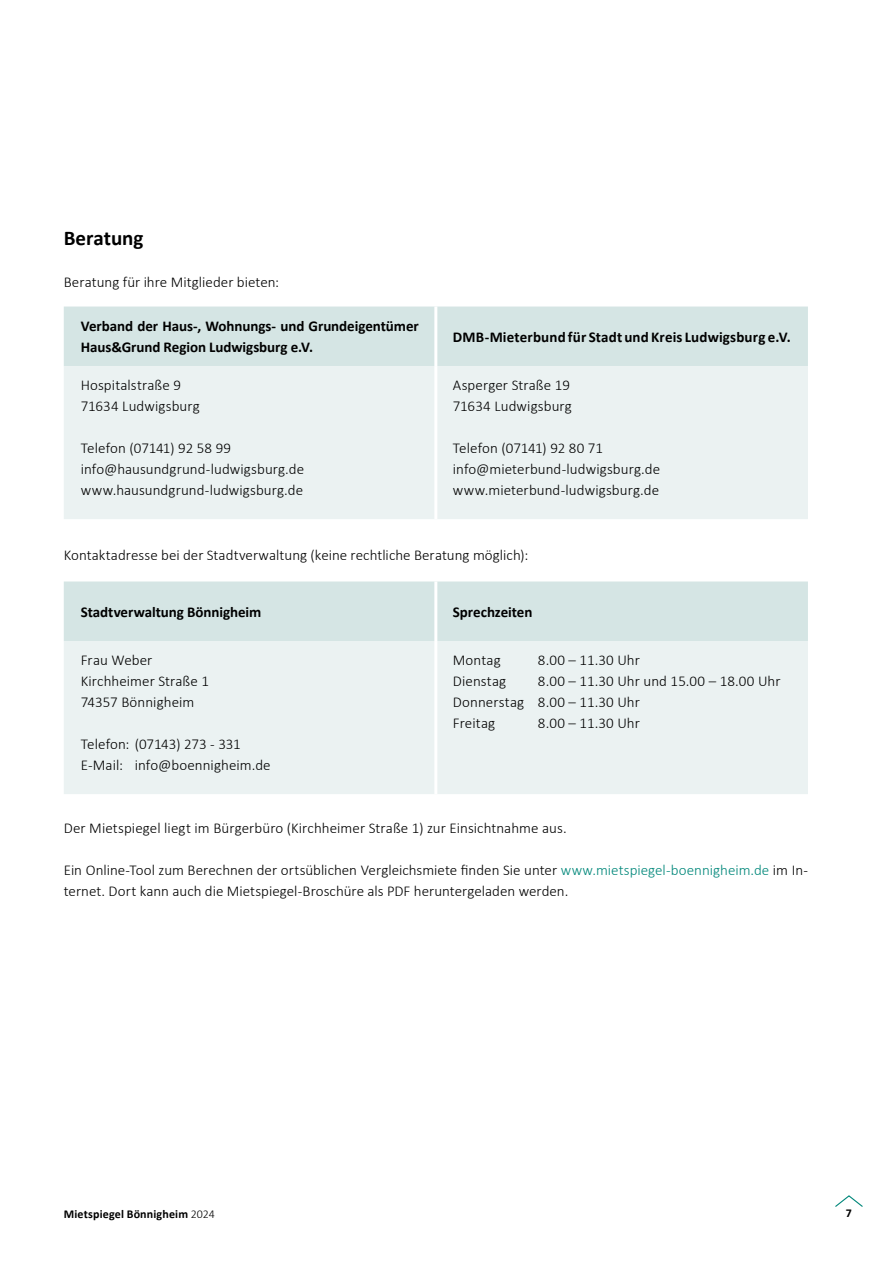
<style>
.page{position:relative;width:893px;height:1263px;background:#fff}
.page>*{position:absolute;margin:0;border:0;box-sizing:border-box;transform-origin:0 0}
.t1{font:700 21px "Calibri";letter-spacing:-.005em;color:#000}
.t2{font:300 15px/21px "Calibri";letter-spacing:.005em;color:#000}
.t3{font:700 15px/21px "Calibri";letter-spacing:-.005em;color:#000}
.t4{font:700 12px "Calibri";letter-spacing:.015em;color:#000}
.s1{color:#00877a}
.s2{font-weight:300}
</style>
<div class="page">
<svg style="left:835px;top:1195px;width:28px;height:12px"></svg>
<div style="left:64px;top:306px;width:744px;height:60px;background:#d5e5e4"></div>
<div style="left:64px;top:366px;width:744px;height:153px;background:#ebf2f2"></div>
<hr style="left:434px;top:306px;width:3px;height:60px;background:#fff">
<hr style="left:434px;top:366px;width:3px;height:153px;background:#fff">
<div style="left:64px;top:581px;width:744px;height:60px;background:#d5e5e4"></div>
<div style="left:64px;top:641px;width:744px;height:153px;background:#ebf2f2"></div>
<hr style="left:434px;top:581px;width:3px;height:60px;background:#fff">
<hr style="left:434px;top:641px;width:3px;height:153px;background:#fff">
<h1 class="t1" style="left:64px;top:223px;width:81px">Beratung</h1>
<p class="t2" style="left:64px;top:272px;width:217px">Beratung für ihre Mitglieder bieten:</p>
<p class="t3" style="left:81px;top:316px;width:340px">Verband der Haus-, Wohnungs- und Grundeigentümer<br>Haus&amp;Grund Region Ludwigsburg e.V.</p>
<p class="t3" style="left:453px;top:326px;width:340px">DMB-Mieterbund für Stadt und Kreis Ludwigsburg e.V.</p>
<p class="t2" style="left:81px;top:374px;width:121px">Hospitalstraße 9<br>71634 Ludwigsburg</p>
<p class="t2" style="left:81px;top:437px;width:225px">Telefon (07141) 92 58 99 info@hausundgrund-ludwigsburg.de www.hausundgrund-ludwigsburg.de</p>
<p class="t2" style="left:453px;top:374px;width:121px">Asperger Straße 19<br>71634 Ludwigsburg</p>
<p class="t2" style="left:453px;top:437px;width:209px">Telefon (07141) 92 80 71 info@mieterbund-ludwigsburg.de www.mieterbund-ludwigsburg.de</p>
<p class="t2" style="left:64px;top:545px;width:466px">Kontaktadresse bei der Stadtverwaltung (keine rechtliche Beratung möglich):</p>
<p class="t3" style="left:81px;top:601px;width:182px">Stadtverwaltung Bönnigheim</p>
<p class="t3" style="left:453px;top:601px;width:81px">Sprechzeiten</p>
<p class="t2" style="left:81px;top:649px;width:130px">Frau Weber<br>Kirchheimer Straße 1<br>74357 Bönnigheim</p>
<p class="t2" style="left:81px;top:733px;width:191px">Telefon: (07143) 273 - 331<br>E-Mail: info@boennigheim.de</p>
<p class="t2" style="left:453px;top:649px;width:49px">Montag</p>
<p class="t2" style="left:538px;top:649px;width:104px">8.00 – 11.30 Uhr</p>
<p class="t2" style="left:453px;top:670px;width:55px">Dienstag</p>
<p class="t2" style="left:453px;top:670px;width:329px;text-indent:85px">8.00 – 11.30 Uhr und 15.00 – 18.00 Uhr<br>Donnerstag 8.00 – 11.30 Uhr<br>Freitag</p>
<p class="t2" style="left:538px;top:712px;width:104px">8.00 – 11.30 Uhr</p>
<p class="t2" style="left:64px;top:818px;width:504px">Der Mietspiegel liegt im Bürgerbüro (Kirchheimer Straße 1) zur Einsichtnahme aus.</p>
<p class="t2" style="left:64px;top:860px;width:746px">Ein Online-Tool zum Berechnen der ortsüblichen Vergleichsmiete finden Sie unter <span class="s1">www.mietspiegel-boennigheim.de</span> im In&shy;ternet. Dort kann auch die Mietspiegel-Broschüre als PDF heruntergeladen werden.</p>
<p class="t4" style="left:64px;top:1205px;width:153px">Mietspiegel Bönnigheim <span class="s2">2024</span></p>
<p class="t4" style="left:846px;top:1205px;width:8px">7</p>
</div>
